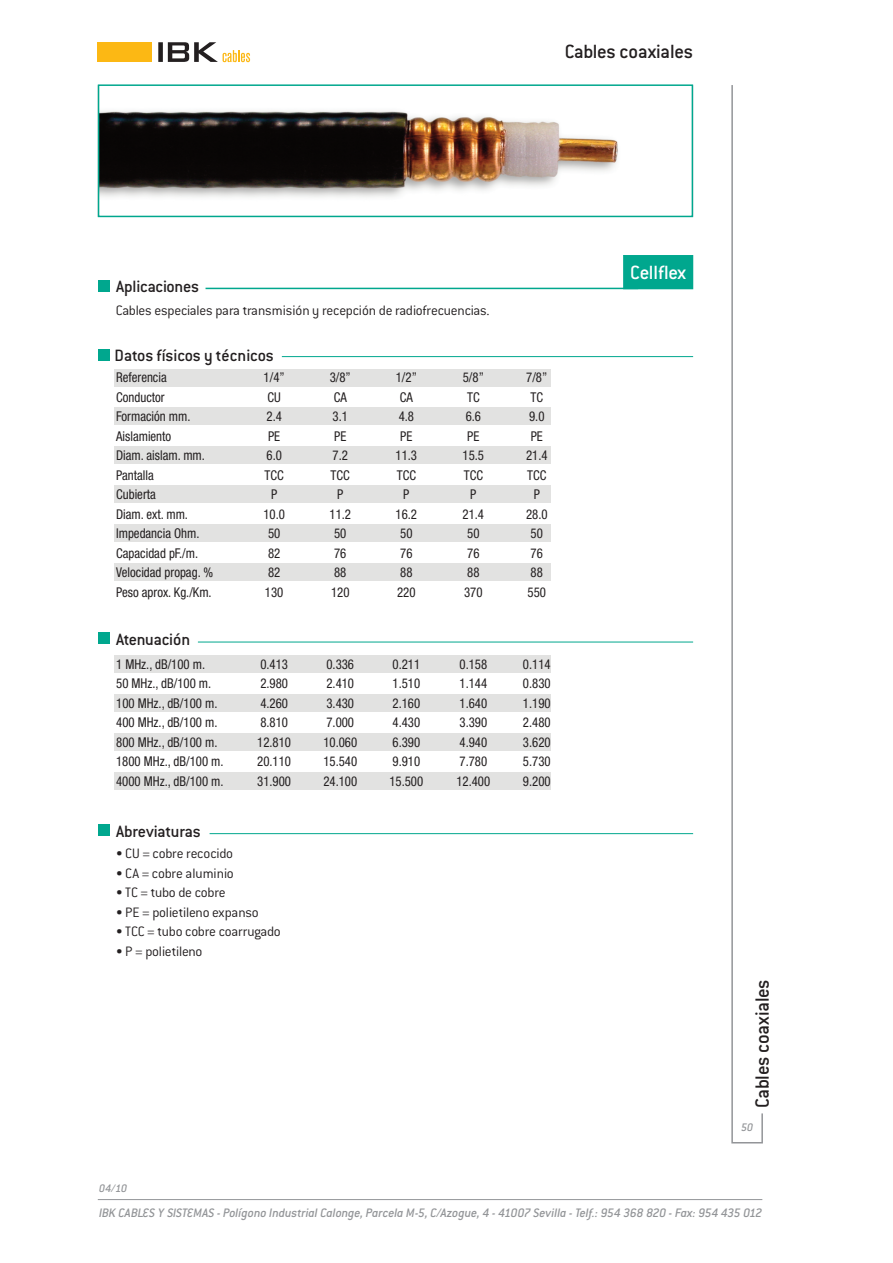
<style>
.page{position:relative;width:893px;height:1263px;background:#fff}
.page>*{position:absolute;margin:0;border:0;box-sizing:border-box;transform-origin:0 0}
.t1{font:500 21px "Conduit ITC";letter-spacing:-.015em;color:#231f20}
.t2{font:500 21px "Conduit ITC";letter-spacing:-.01em;color:#fff}
.t3{font:500 18px "Conduit ITC";letter-spacing:-.01em;color:#231f20}
.t4{font:300 15px "Conduit ITC";letter-spacing:-.015em;color:#231f20}
.t5{font:condensed 13.5px "Helvetica Neue LT Std";color:#231f20;scale:.95 1}
.t6{font:italic 500 13.5px "Conduit ITC";letter-spacing:-.01em;color:#939598}
.t7{font:italic 500 12px "Conduit ITC";color:#939598}
</style>
<div class="page">
<hr style="left:98px;top:1199px;width:664px;height:1px;background:#939598">
<svg style="left:731px;top:85px;width:32px;height:1059px"></svg>
<div style="left:98px;top:42px;width:54px;height:20px;background:#fcb814"></div>
<svg style="left:158px;top:42px;width:92px;height:20px"></svg>
<img style="left:101px;top:111px;width:517px;height:87px">
<div style="left:98px;top:84px;width:595px;height:133px;border:2px solid #00a78e"></div>
<div style="left:115px;top:370px;width:436px;height:17px;background:#e2e2e1"></div>
<div style="left:115px;top:408px;width:436px;height:17px;background:#e2e2e1"></div>
<div style="left:115px;top:447px;width:436px;height:17px;background:#e2e2e1"></div>
<div style="left:115px;top:486px;width:436px;height:17px;background:#e2e2e1"></div>
<div style="left:115px;top:525px;width:436px;height:17px;background:#e2e2e1"></div>
<div style="left:115px;top:564px;width:436px;height:17px;background:#e2e2e1"></div>
<div style="left:115px;top:655px;width:436px;height:17px;background:#e2e2e1"></div>
<div style="left:115px;top:694px;width:436px;height:17px;background:#e2e2e1"></div>
<div style="left:115px;top:733px;width:436px;height:17px;background:#e2e2e1"></div>
<div style="left:115px;top:772px;width:436px;height:17px;background:#e2e2e1"></div>
<div style="left:624px;top:256px;width:68px;height:32px;background:#00a78e"></div>
<div style="left:623px;top:255px;width:70px;height:34px;border:1px solid #00a78e"></div>
<hr style="left:282px;top:356px;width:411px;height:1px;background:#00a78e">
<hr style="left:198px;top:642px;width:495px;height:1px;background:#00a78e">
<div style="left:98px;top:349px;width:11px;height:12px;background:#00a78e"></div>
<div style="left:98px;top:632px;width:11px;height:12px;background:#00a78e"></div>
<div style="left:98px;top:280px;width:11px;height:11px;background:#00a78e"></div>
<div style="left:98px;top:824px;width:11px;height:12px;background:#00a78e"></div>
<hr style="left:210px;top:833px;width:483px;height:1px;background:#00a78e">
<hr style="left:206px;top:288px;width:432px;height:1px;background:#00a78e">
<h1 class="t1" style="left:565px;top:45px;width:130px">Cables coaxiales</h1>
<h2 class="t3" style="left:116px;top:281px;width:85px">Aplicaciones</h2>
<p class="t4" style="left:116px;top:306px;width:375px">Cables especiales para transmisión y recepción de radiofrecuencias.</p>
<h2 class="t3" style="left:115px;top:350px;width:161px">Datos físicos y técnicos</h2>
<p class="t5" style="left:116px;top:372px;width:55px">Referencia</p>
<p class="t5" style="left:264px;top:372px;width:24px">1/4”</p>
<p class="t5" style="left:330px;top:372px;width:24px">3/8”</p>
<p class="t5" style="left:396px;top:372px;width:24px">1/2”</p>
<p class="t5" style="left:463px;top:372px;width:24px">5/8”</p>
<p class="t5" style="left:526px;top:372px;width:24px">7/8”</p>
<p class="t5" style="left:116px;top:392px;width:52px">Conductor</p>
<p class="t5" style="left:268px;top:392px;width:16px">CU</p>
<p class="t5" style="left:334px;top:392px;width:15px">CA</p>
<p class="t5" style="left:400px;top:392px;width:15px">CA</p>
<p class="t5" style="left:467px;top:392px;width:15px">TC</p>
<p class="t5" style="left:530px;top:392px;width:15px">TC</p>
<p class="t5" style="left:116px;top:411px;width:80px">Formación mm.</p>
<p class="t5" style="left:266px;top:411px;width:18px">2.4</p>
<p class="t5" style="left:333px;top:411px;width:18px">3.1</p>
<p class="t5" style="left:399px;top:411px;width:18px">4.8</p>
<p class="t5" style="left:466px;top:411px;width:18px">6.6</p>
<p class="t5" style="left:529px;top:411px;width:18px">9.0</p>
<p class="t5" style="left:116px;top:431px;width:59px">Aislamiento</p>
<p class="t5" style="left:268px;top:431px;width:14px">PE</p>
<p class="t5" style="left:334px;top:431px;width:14px">PE</p>
<p class="t5" style="left:400px;top:431px;width:14px">PE</p>
<p class="t5" style="left:467px;top:431px;width:14px">PE</p>
<p class="t5" style="left:531px;top:431px;width:14px">PE</p>
<p class="t5" style="left:116px;top:450px;width:95px">Diam. aislam. mm.</p>
<p class="t5" style="left:266px;top:450px;width:18px">6.0</p>
<p class="t5" style="left:333px;top:450px;width:18px">7.2</p>
<p class="t5" style="left:396px;top:450px;width:24px">11.3</p>
<p class="t5" style="left:463px;top:450px;width:24px">15.5</p>
<p class="t5" style="left:526px;top:450px;width:24px">21.4</p>
<p class="t5" style="left:116px;top:470px;width:41px">Pantalla</p>
<p class="t5" style="left:265px;top:470px;width:22px">TCC</p>
<p class="t5" style="left:331px;top:470px;width:22px">TCC</p>
<p class="t5" style="left:397px;top:470px;width:22px">TCC</p>
<p class="t5" style="left:464px;top:470px;width:22px">TCC</p>
<p class="t5" style="left:527px;top:470px;width:22px">TCC</p>
<p class="t5" style="left:116px;top:489px;width:43px">Cubierta</p>
<p class="t5" style="left:271px;top:489px;width:8px">P</p>
<p class="t5" style="left:337px;top:489px;width:8px">P</p>
<p class="t5" style="left:403px;top:489px;width:8px">P</p>
<p class="t5" style="left:470px;top:489px;width:8px">P</p>
<p class="t5" style="left:534px;top:489px;width:8px">P</p>
<p class="t5" style="left:116px;top:509px;width:77px">Diam. ext. mm.</p>
<p class="t5" style="left:263px;top:509px;width:24px">10.0</p>
<p class="t5" style="left:329px;top:509px;width:24px">11.2</p>
<p class="t5" style="left:396px;top:509px;width:24px">16.2</p>
<p class="t5" style="left:463px;top:509px;width:24px">21.4</p>
<p class="t5" style="left:526px;top:509px;width:24px">28.0</p>
<p class="t5" style="left:116px;top:528px;width:89px">Impedancia Ohm.</p>
<p class="t5" style="left:268px;top:528px;width:14px">50</p>
<p class="t5" style="left:334px;top:528px;width:14px">50</p>
<p class="t5" style="left:400px;top:528px;width:14px">50</p>
<p class="t5" style="left:467px;top:528px;width:14px">50</p>
<p class="t5" style="left:531px;top:528px;width:14px">50</p>
<p class="t5" style="left:116px;top:548px;width:88px">Capacidad pF./m.</p>
<p class="t5" style="left:268px;top:548px;width:14px">82</p>
<p class="t5" style="left:334px;top:548px;width:14px">76</p>
<p class="t5" style="left:400px;top:548px;width:14px">76</p>
<p class="t5" style="left:467px;top:548px;width:14px">76</p>
<p class="t5" style="left:531px;top:548px;width:14px">76</p>
<p class="t5" style="left:116px;top:567px;width:104px">Velocidad propag. %</p>
<p class="t5" style="left:268px;top:567px;width:14px">82</p>
<p class="t5" style="left:334px;top:567px;width:14px">88</p>
<p class="t5" style="left:400px;top:567px;width:14px">88</p>
<p class="t5" style="left:467px;top:567px;width:14px">88</p>
<p class="t5" style="left:531px;top:567px;width:14px">88</p>
<p class="t5" style="left:116px;top:587px;width:102px">Peso aprox. Kg./Km.</p>
<p class="t5" style="left:265px;top:587px;width:21px">130</p>
<p class="t5" style="left:331px;top:587px;width:21px">120</p>
<p class="t5" style="left:397px;top:587px;width:21px">220</p>
<p class="t5" style="left:464px;top:587px;width:21px">370</p>
<p class="t5" style="left:528px;top:587px;width:21px">550</p>
<h2 class="t3" style="left:116px;top:634px;width:76px">Atenuación</h2>
<p class="t5" style="left:116px;top:659px;width:95px">1 MHz., dB/100 m.</p>
<p class="t5" style="left:260px;top:659px;width:31px">0.413</p>
<p class="t5" style="left:326px;top:659px;width:31px">0.336</p>
<p class="t5" style="left:392px;top:659px;width:31px">0.211</p>
<p class="t5" style="left:459px;top:659px;width:31px">0.158</p>
<p class="t5" style="left:523px;top:659px;width:31px">0.114</p>
<p class="t5" style="left:116px;top:679px;width:102px">50 MHz., dB/100 m.</p>
<p class="t5" style="left:260px;top:679px;width:31px">2.980</p>
<p class="t5" style="left:326px;top:679px;width:31px">2.410</p>
<p class="t5" style="left:392px;top:679px;width:31px">1.510</p>
<p class="t5" style="left:459px;top:679px;width:31px">1.144</p>
<p class="t5" style="left:523px;top:679px;width:31px">0.830</p>
<p class="t5" style="left:116px;top:698px;width:108px">100 MHz., dB/100 m.</p>
<p class="t5" style="left:260px;top:698px;width:31px">4.260</p>
<p class="t5" style="left:326px;top:698px;width:31px">3.430</p>
<p class="t5" style="left:392px;top:698px;width:31px">2.160</p>
<p class="t5" style="left:459px;top:698px;width:31px">1.640</p>
<p class="t5" style="left:523px;top:698px;width:31px">1.190</p>
<p class="t5" style="left:116px;top:718px;width:108px">400 MHz., dB/100 m.</p>
<p class="t5" style="left:260px;top:718px;width:31px">8.810</p>
<p class="t5" style="left:326px;top:718px;width:31px">7.000</p>
<p class="t5" style="left:392px;top:718px;width:31px">4.430</p>
<p class="t5" style="left:459px;top:718px;width:31px">3.390</p>
<p class="t5" style="left:523px;top:718px;width:31px">2.480</p>
<p class="t5" style="left:116px;top:737px;width:108px">800 MHz., dB/100 m.</p>
<p class="t5" style="left:257px;top:737px;width:37px">12.810</p>
<p class="t5" style="left:323px;top:737px;width:37px">10.060</p>
<p class="t5" style="left:392px;top:737px;width:31px">6.390</p>
<p class="t5" style="left:459px;top:737px;width:31px">4.940</p>
<p class="t5" style="left:523px;top:737px;width:31px">3.620</p>
<p class="t5" style="left:116px;top:757px;width:115px">1800 MHz., dB/100 m.</p>
<p class="t5" style="left:257px;top:757px;width:37px">20.110</p>
<p class="t5" style="left:323px;top:757px;width:37px">15.540</p>
<p class="t5" style="left:392px;top:757px;width:31px">9.910</p>
<p class="t5" style="left:459px;top:757px;width:31px">7.780</p>
<p class="t5" style="left:523px;top:757px;width:31px">5.730</p>
<p class="t5" style="left:116px;top:776px;width:115px">4000 MHz., dB/100 m.</p>
<p class="t5" style="left:257px;top:776px;width:37px">31.900</p>
<p class="t5" style="left:323px;top:776px;width:37px">24.100</p>
<p class="t5" style="left:389px;top:776px;width:37px">15.500</p>
<p class="t5" style="left:456px;top:776px;width:37px">12.400</p>
<p class="t5" style="left:523px;top:776px;width:31px">9.200</p>
<h2 class="t3" style="left:116px;top:826px;width:86px">Abreviaturas</h2>
<p class="t4" style="left:116px;top:849px;width:118px">• CU = cobre recocido</p>
<p class="t4" style="left:116px;top:868px;width:119px">• CA = cobre aluminio</p>
<p class="t4" style="left:116px;top:888px;width:111px">• TC = tubo de cobre</p>
<p class="t4" style="left:116px;top:907px;width:144px">• PE = polietileno expanso</p>
<p class="t4" style="left:116px;top:927px;width:166px">• TCC = tubo cobre coarrugado</p>
<p class="t4" style="left:116px;top:946px;width:88px">• P = polietileno</p>
<p class="t7" style="left:99px;top:1185px;width:29px">04/10</p>
<h1 class="t2" style="left:630px;top:265px;width:57px">Cellflex</h1>
<h1 class="t1" style="left:756px;top:1108px;width:130px;rotate:-90deg">Cables coaxiales</h1>
<p class="t7" style="left:741px;top:1123px;width:14px">50</p>
<p class="t6" style="left:99px;top:1208px;width:665px">IBK CABLES Y SISTEMAS - Polígono Industrial Calonge, Parcela M-5, C/Azogue, 4 - 41007 Sevilla - Telf.: 954 368 820 - Fax: 954 435 012</p>
</div>
